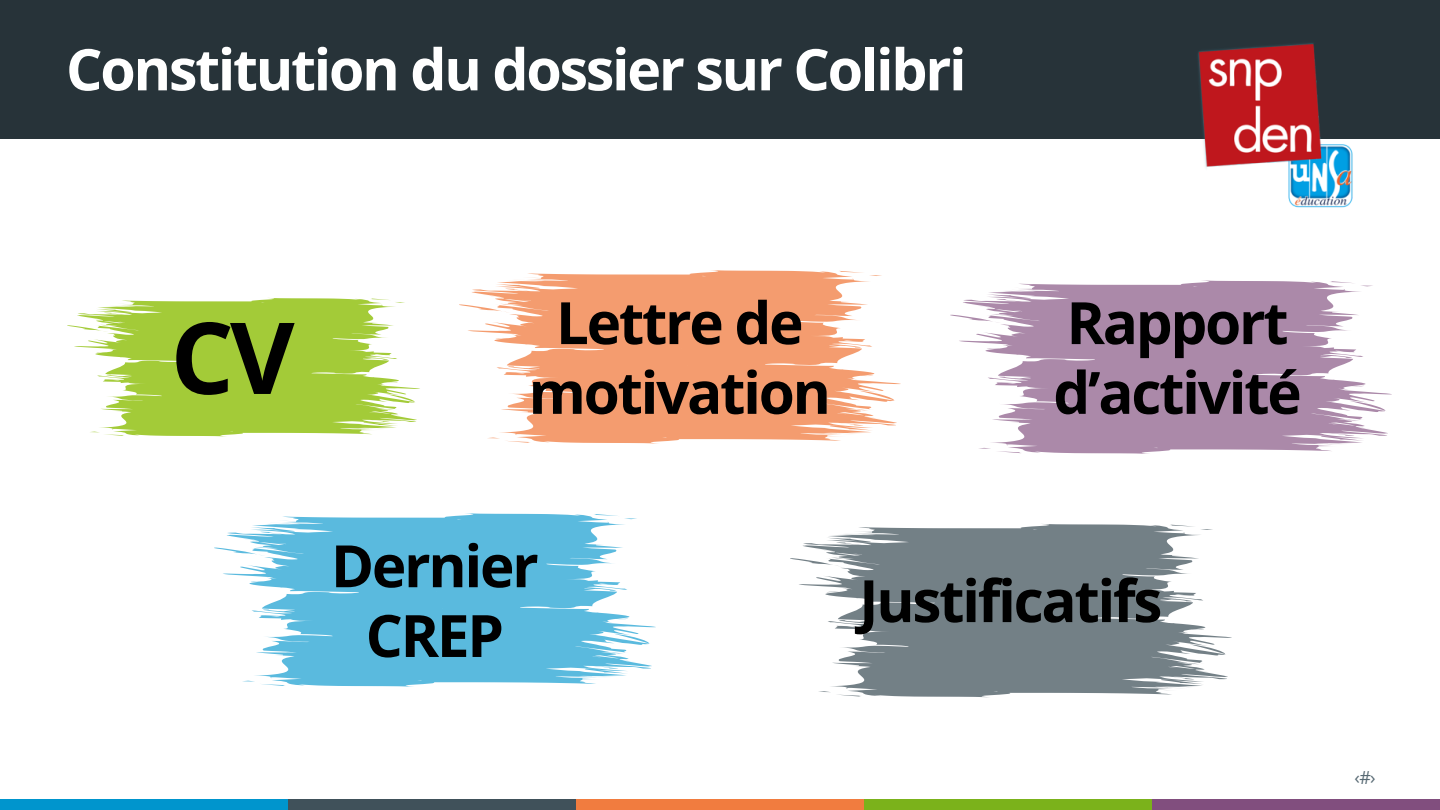
<style>
.page{position:relative;width:1440px;height:810px;background:#fff}
.page>*{position:absolute;margin:0;border:0;box-sizing:border-box;transform-origin:0 0}
.t1{font:700 99.4px "Open Sans";color:#000}
.t2{font:700 58.4px/69.8px "Open Sans";letter-spacing:-.04em;color:#000;text-align:center}
.t3{font:700 57.4px "Open Sans";letter-spacing:-.04em;color:#fff}
.t4{font:18px "Open Sans";color:#576973}
</style>
<div class="page">
<div style="left:0;top:0;width:1440px;height:138px;background:#273339"></div>
<div style="left:0;top:799px;width:288px;height:11px;background:#0095cd"></div>
<div style="left:288px;top:799px;width:288px;height:11px;background:#40515a"></div>
<div style="left:576px;top:799px;width:289px;height:11px;background:#f17c3f"></div>
<div style="left:865px;top:799px;width:288px;height:11px;background:#7bb21b"></div>
<div style="left:1153px;top:799px;width:287px;height:11px;background:#814e7e"></div>
<img style="left:1195px;top:43px;width:181px;height:165px">
<svg style="left:70px;top:298px;width:350px;height:138px;fill:#a3cb38"></svg>
<svg style="left:386px;top:394px;width:30px;height:9px"></svg>
<svg style="left:365px;top:429px;width:20px;height:1px"></svg>
<svg style="left:370px;top:298px;width:35px;height:8px"></svg>
<svg style="left:463px;top:270px;width:438px;height:173px;fill:#f49c6f"></svg>
<svg style="left:859px;top:391px;width:36px;height:10px"></svg>
<svg style="left:832px;top:434px;width:25px;height:1px"></svg>
<svg style="left:838px;top:271px;width:44px;height:9px"></svg>
<svg style="left:954px;top:280px;width:438px;height:174px;fill:#ab89a9"></svg>
<svg style="left:1350px;top:401px;width:37px;height:11px"></svg>
<svg style="left:1324px;top:444px;width:24px;height:2px"></svg>
<svg style="left:1329px;top:281px;width:45px;height:9px"></svg>
<svg style="left:218px;top:513px;width:438px;height:174px;fill:#5abade"></svg>
<svg style="left:614px;top:634px;width:36px;height:11px"></svg>
<svg style="left:587px;top:677px;width:25px;height:1px"></svg>
<svg style="left:593px;top:514px;width:44px;height:9px"></svg>
<svg style="left:794px;top:524px;width:438px;height:173px;fill:#738086"></svg>
<svg style="left:1190px;top:644px;width:36px;height:11px"></svg>
<svg style="left:1163px;top:687px;width:25px;height:2px"></svg>
<svg style="left:1169px;top:525px;width:44px;height:8px"></svg>
<p class="t3" style="left:66px;top:29px;width:902px">Constitution du dossier sur Colibri</p>
<p class="t1" style="left:171px;top:288px;width:125px">CV</p>
<p class="t2" style="left:529px;top:287px;width:304px">Lettre de motivation</p>
<p class="t2" style="left:1053px;top:287px;width:250px;text-align:left">Rapport d’activité</p>
<p class="t2" style="left:331px;top:530px;width:209px">Dernier<br>CREP</p>
<p class="t2" style="left:859px;top:565px;width:305px">Justificatifs</p>
<p class="t4" style="left:1355px;top:765px;width:23px">‹#›</p>
</div>
